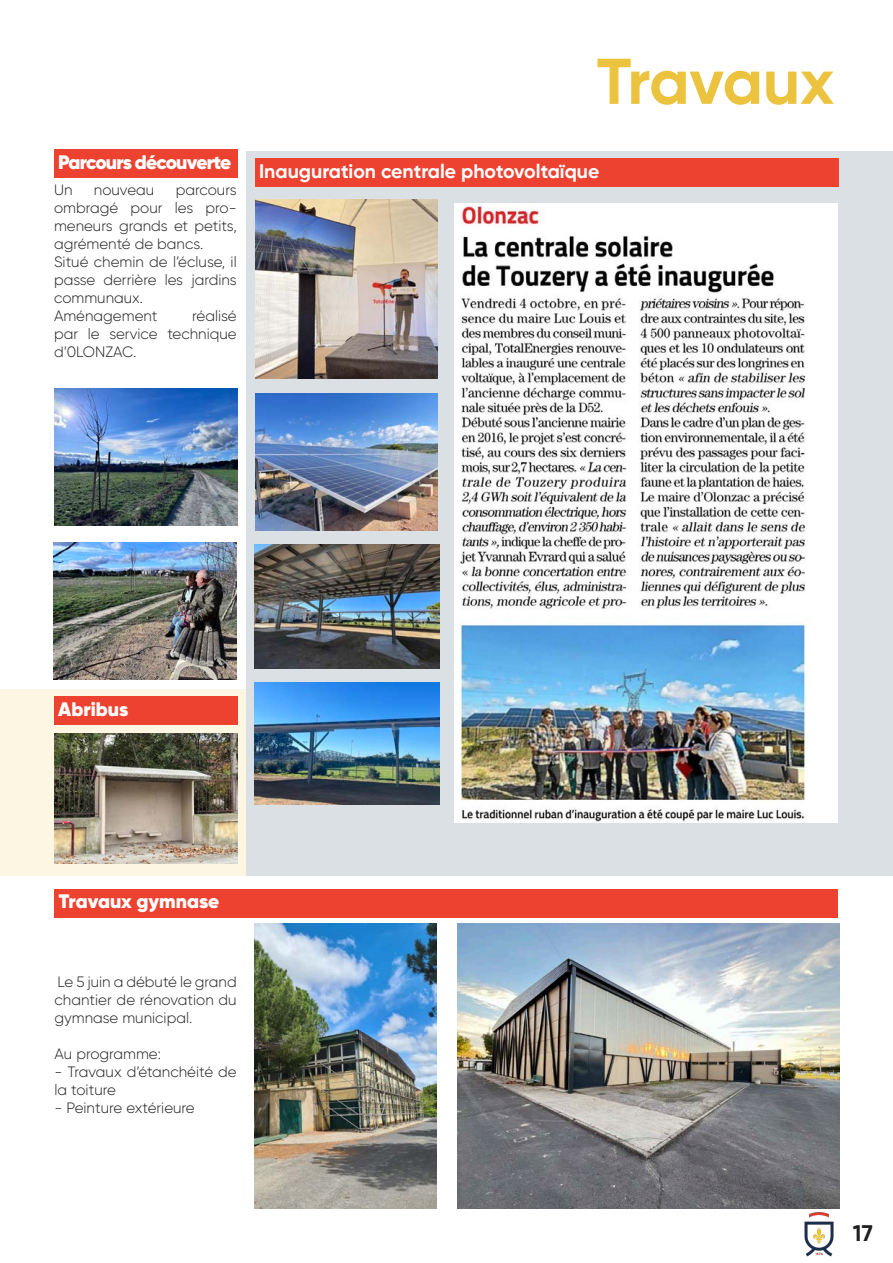
<style>
.page{position:relative;width:893px;height:1263px;background:#fff}
.page>*{position:absolute;margin:0;border:0;box-sizing:border-box;transform-origin:0 0}
.t1{font:700 64.5px "Gilroy";letter-spacing:-.01em;color:#ecc33f}
.t2{font:700 22.5px "Gilroy";color:#231f20}
.t3{font:700 19.5px "Gilroy";color:#fff}
.t4{font:900 19.5px "Gilroy";color:#fff}
.t5{font:900 19.5px "Gilroy";letter-spacing:-.025em;color:#fff}
.t6{font:300 15px/18px "Gilroy";color:#231f20}
</style>
<div class="page">
<hr style="left:0;top:149px;width:1px;height:341px;background:#0e2f52">
<div style="left:246px;top:151px;width:647px;height:724px;background:#dbe0e5"></div>
<div style="left:0;top:689px;width:246px;height:186px;background:#fcf6e2"></div>
<img style="left:804px;top:1212px;width:30px;height:45px">
<img style="left:457px;top:924px;width:382px;height:285px">
<img style="left:54px;top:734px;width:183px;height:129px">
<img style="left:255px;top:924px;width:182px;height:285px">
<img style="left:54px;top:543px;width:183px;height:137px">
<img style="left:255px;top:683px;width:184px;height:122px">
<img style="left:55px;top:388px;width:182px;height:137px">
<img style="left:255px;top:544px;width:184px;height:125px">
<div style="left:54px;top:150px;width:183px;height:28px;background:#ee4231"></div>
<div style="left:55px;top:889px;width:783px;height:28px;background:#ee4231"></div>
<div style="left:54px;top:696px;width:183px;height:28px;background:#ee4231"></div>
<div style="left:255px;top:158px;width:583px;height:28px;background:#ee4231"></div>
<img style="left:455px;top:203px;width:383px;height:620px">
<img style="left:255px;top:199px;width:183px;height:180px">
<img style="left:255px;top:393px;width:183px;height:137px">
<h3 class="t5" style="left:58px;top:150px;width:175px">Parcours découverte</h3>
<p class="t6" style="left:54px;top:181px;width:20px">Un</p>
<p class="t6" style="left:94px;top:181px;width:62px">nouveau</p>
<p class="t6" style="left:54px;top:181px;width:184px;text-indent:122px">parcours ombragé pour les pro&shy;meneurs grands et petits, agrémenté de bancs.<br>Situé chemin de l’écluse, il passe derrière les jardins communaux.<br>Aménagement</p>
<p class="t6" style="left:54px;top:307px;width:184px;text-align:justify;text-indent:138px">réalisé par le service technique d’0LONZAC.</p>
<h1 class="t1" style="left:597px;top:41px;width:239px">Travaux</h1>
<h3 class="t3" style="left:259px;top:159px;width:342px">Inauguration centrale photovoltaïque</h3>
<h3 class="t4" style="left:58px;top:696px;width:72px">Abribus</h3>
<h3 class="t4" style="left:59px;top:889px;width:162px">Travaux gymnase</h3>
<p class="t6" style="left:55px;top:973px;width:184px;text-align:justify">Le 5 juin a débuté le grand chantier de rénovation du gymnase municipal.</p>
<p class="t6" style="left:55px;top:1045px;width:108px">Au programme:</p>
<p class="t6" style="left:55px;top:1063px;width:184px">- Travaux d’étanchéité de la toiture</p>
<p class="t6" style="left:55px;top:1099px;width:142px">- Peinture extérieure</p>
<h2 class="t2" style="left:853px;top:1219px;width:21px">17</h2>
</div>
